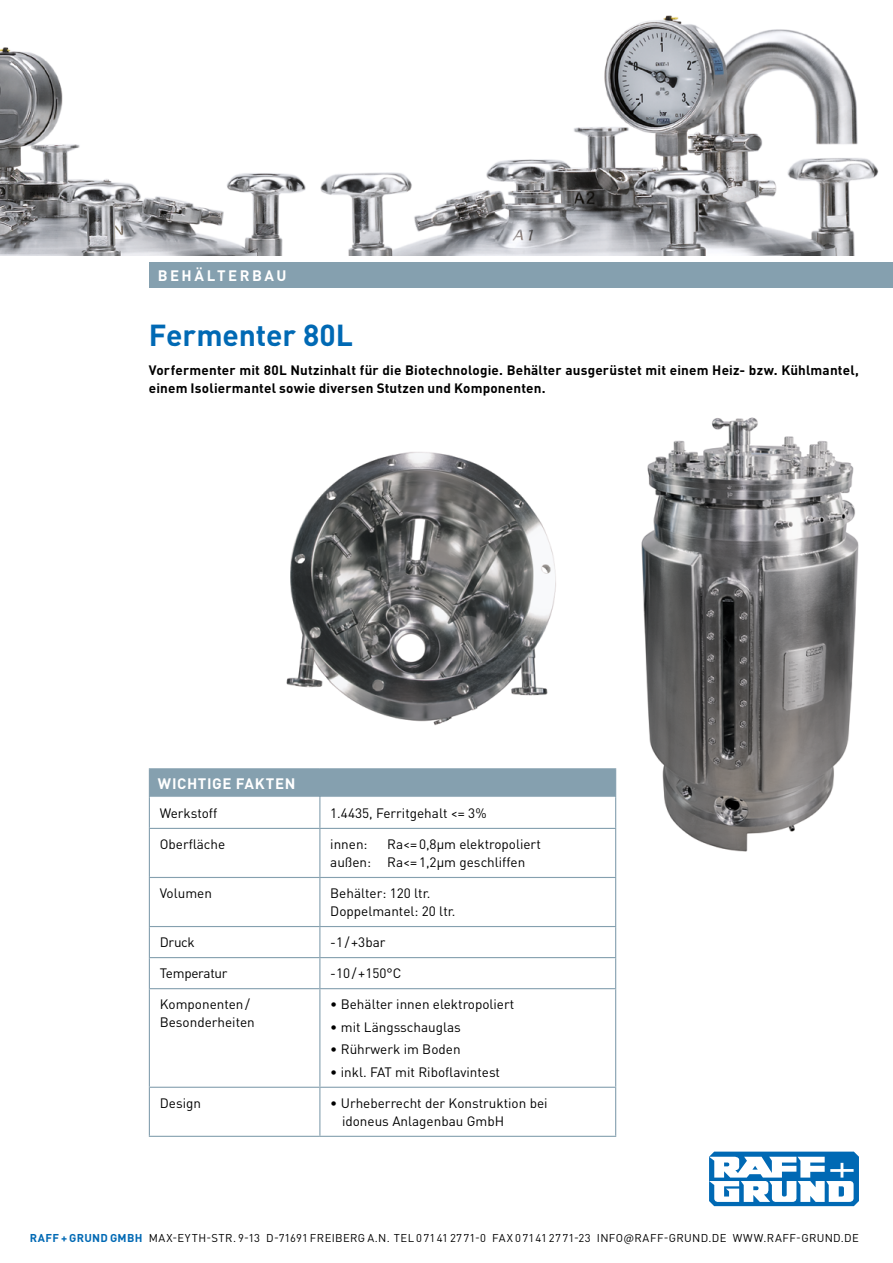
<style>
.page{position:relative;width:893px;height:1263px;background:#fff}
.page>*{position:absolute;margin:0;border:0;box-sizing:border-box;transform-origin:0 0}
.t1{font:700 30px "DIN Pro";letter-spacing:-.005em;color:#0069b4}
.t2{font:700 15px "DIN Pro";letter-spacing:.04em;color:#fff}
.t3{font:700 15px "DIN Pro";letter-spacing:.17em;color:#fff}
.t4{font:13.5px/18px "DIN Pro";color:#000}
.t5{font:700 13.5px/18px "DIN Pro";letter-spacing:.01em;color:#000}
.t6{font:13.5px "DIN Pro";letter-spacing:-.02em;color:#000}
.t7{font:11.25px "DIN Pro";letter-spacing:.03em;color:#000}
.s1{font-weight:700;color:#0069b4}
</style>
<div class="page">
<div style="left:149px;top:262px;width:744px;height:26px;background:#85a0af"></div>
<img style="left:320px;top:15px;width:559px;height:240px">
<img style="left:0;top:47px;width:306px;height:208px">
<img style="left:616px;top:417px;width:243px;height:488px">
<img style="left:286px;top:452px;width:270px;height:274px">
<svg style="left:150px;top:798px;width:465px;height:338px"></svg>
<hr style="left:149px;top:768px;width:171px;height:1px;background:#85a0af">
<hr style="left:320px;top:768px;width:296px;height:1px;background:#85a0af">
<div style="left:149px;top:769px;width:467px;height:28px;background:#85a0af"></div>
<hr style="left:149px;top:797px;width:1px;height:31px;background:#85a0af">
<hr style="left:319px;top:797px;width:1px;height:31px;background:#85a0af">
<hr style="left:615px;top:797px;width:1px;height:31px;background:#85a0af">
<hr style="left:149px;top:829px;width:1px;height:48px;background:#85a0af">
<hr style="left:149px;top:828px;width:171px;height:1px;background:#85a0af">
<hr style="left:320px;top:828px;width:296px;height:1px;background:#85a0af">
<hr style="left:319px;top:829px;width:1px;height:48px;background:#85a0af">
<hr style="left:615px;top:829px;width:1px;height:48px;background:#85a0af">
<hr style="left:149px;top:878px;width:1px;height:48px;background:#85a0af">
<hr style="left:149px;top:877px;width:171px;height:1px;background:#85a0af">
<hr style="left:320px;top:877px;width:296px;height:1px;background:#85a0af">
<hr style="left:319px;top:878px;width:1px;height:48px;background:#85a0af">
<hr style="left:615px;top:878px;width:1px;height:48px;background:#85a0af">
<hr style="left:149px;top:927px;width:1px;height:30px;background:#85a0af">
<hr style="left:149px;top:926px;width:171px;height:1px;background:#85a0af">
<hr style="left:320px;top:926px;width:296px;height:1px;background:#85a0af">
<hr style="left:319px;top:927px;width:1px;height:30px;background:#85a0af">
<hr style="left:615px;top:927px;width:1px;height:30px;background:#85a0af">
<hr style="left:149px;top:958px;width:1px;height:30px;background:#85a0af">
<hr style="left:149px;top:989px;width:1px;height:98px;background:#85a0af">
<hr style="left:149px;top:957px;width:171px;height:1px;background:#85a0af">
<hr style="left:320px;top:957px;width:296px;height:1px;background:#85a0af">
<hr style="left:319px;top:958px;width:1px;height:30px;background:#85a0af">
<hr style="left:615px;top:958px;width:1px;height:30px;background:#85a0af">
<hr style="left:319px;top:989px;width:1px;height:98px;background:#85a0af">
<hr style="left:615px;top:989px;width:1px;height:98px;background:#85a0af">
<hr style="left:149px;top:988px;width:171px;height:1px;background:#85a0af">
<hr style="left:320px;top:988px;width:296px;height:1px;background:#85a0af">
<hr style="left:149px;top:1088px;width:1px;height:48px;background:#85a0af">
<hr style="left:149px;top:1087px;width:171px;height:1px;background:#85a0af">
<hr style="left:320px;top:1087px;width:296px;height:1px;background:#85a0af">
<hr style="left:319px;top:1088px;width:1px;height:48px;background:#85a0af">
<hr style="left:615px;top:1088px;width:1px;height:48px;background:#85a0af">
<hr style="left:149px;top:1136px;width:171px;height:1px;background:#85a0af">
<hr style="left:320px;top:1136px;width:296px;height:1px;background:#85a0af">
<svg style="left:709px;top:1151px;width:150px;height:55px"></svg>
<p class="t3" style="left:158px;top:265px;width:130px">BEHÄLTERBAU</p>
<h1 class="t1" style="left:149px;top:315px;width:206px">Fermenter 80L</h1>
<p class="t5" style="left:149px;top:361px;width:712px">Vorfermenter mit 80L Nutzinhalt für die Biotechnologie. Behälter ausgerüstet mit einem Heiz- bzw. Kühlmantel, einem Isoliermantel sowie diversen Stutzen und Komponenten.</p>
<p class="t2" style="left:158px;top:773px;width:139px">WICHTIGE FAKTEN</p>
<p class="t4" style="left:160px;top:803px;width:59px">Werkstoff</p>
<p class="t4" style="left:330px;top:803px;width:158px">1.4435, Ferritgehalt &lt;= 3%</p>
<p class="t4" style="left:160px;top:835px;width:67px">Oberfläche</p>
<p class="t4" style="left:330px;top:835px;width:39px">innen:</p>
<p class="t4" style="left:330px;top:835px;width:212px;text-indent:57px">Ra&lt;=0,8µm elektropoliert außen: Ra&lt;=1,2µm geschliffen</p>
<p class="t4" style="left:160px;top:884px;width:54px">Volumen</p>
<p class="t4" style="left:330px;top:884px;width:127px">Behälter: 120 ltr.<br>Doppelmantel: 20 ltr.</p>
<p class="t4" style="left:160px;top:933px;width:37px">Druck</p>
<p class="t4" style="left:330px;top:933px;width:57px">-1/+3bar</p>
<p class="t6" style="left:160px;top:964px;width:69px">Temperatur</p>
<p class="t4" style="left:330px;top:964px;width:73px">-10/+150°C</p>
<p class="t4" style="left:160px;top:995px;width:97px">Komponenten/<br>Besonderheiten</p>
<p class="t4" style="left:330px;top:995px;width:186px">• Behälter innen elektropoliert</p>
<p class="t4" style="left:330px;top:1017px;width:132px">• mit Längsschauglas</p>
<p class="t4" style="left:330px;top:1040px;width:132px">• Rührwerk im Boden</p>
<p class="t4" style="left:330px;top:1062px;width:171px">• inkl. FAT mit Riboflavintest</p>
<p class="t4" style="left:160px;top:1093px;width:43px">Design</p>
<p class="t4" style="left:342px;top:1093px;width:207px;text-indent:-12px">• Urheberrecht der Konstruktion bei idoneus Anlagenbau GmbH</p>
<p class="t7" style="left:30px;top:1230px;width:831px"><span class="s1">RAFF + GRUND GMBH</span> MAX-EYTH-STR. 9-13 D-71691 FREIBERG A.N. TEL 07141 2771-0 FAX 07141 2771-23 INFO@RAFF-GRUND.DE WWW.RAFF-GRUND.DE</p>
</div>
